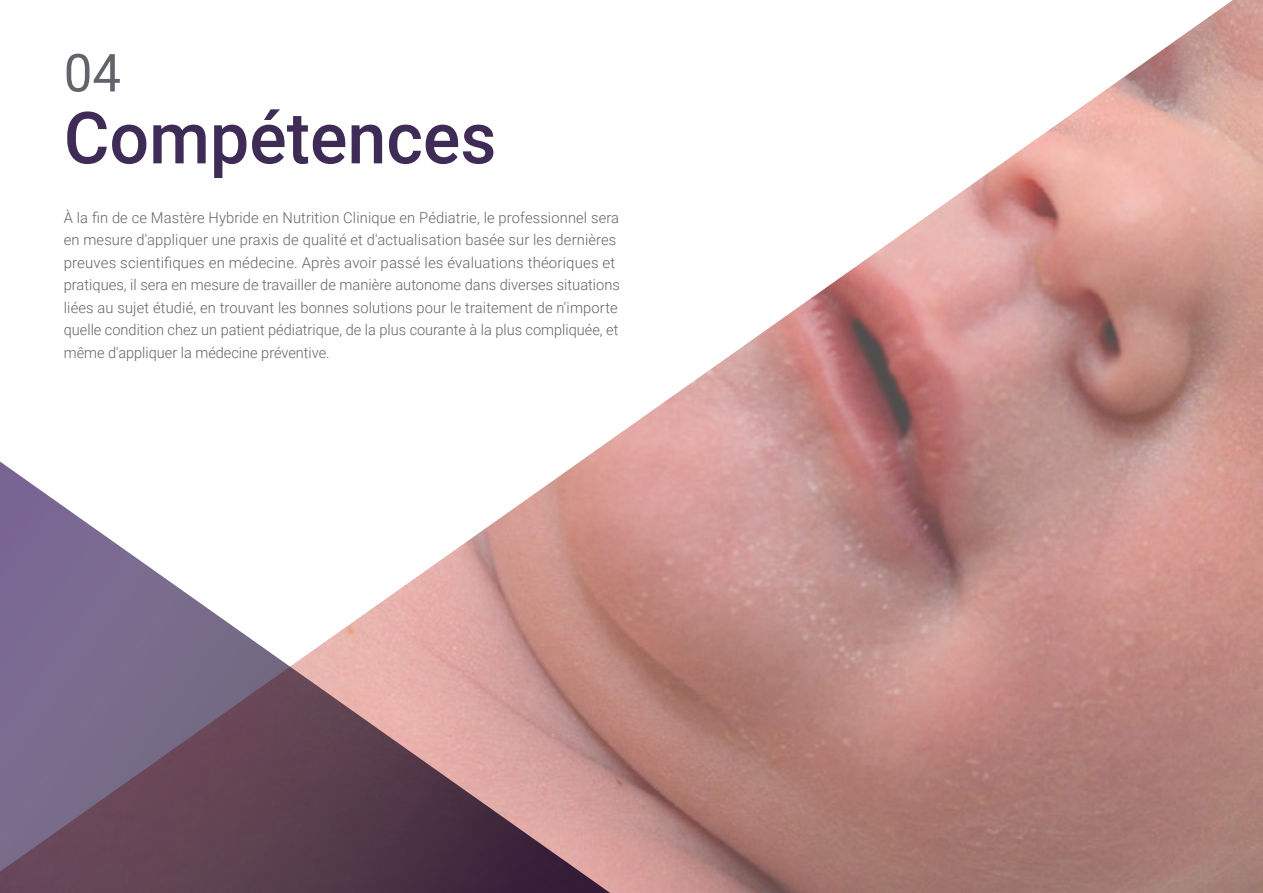
<style>
.page{position:relative;width:1263px;height:893px;background:#fff}
.page>*{position:absolute;margin:0;border:0;box-sizing:border-box;transform-origin:0 0}
.t1{font:500 72px "Roboto";color:#3e2b56}
.t2{font:52.5px "Roboto";color:#61646a}
.t3{font:300 15px/22.5px "Roboto";letter-spacing:.01em;color:#61646a}
</style>
<div class="page">
<img style="left:602px;top:0;width:661px;height:893px">
<svg style="left:0;top:446px;width:640px;height:447px"></svg>
<h2 class="t2" style="left:64px;top:36px;width:59px">04</h2>
<h1 class="t1" style="left:64px;top:87px;width:434px">Compétences</h1>
<p class="t3" style="left:64px;top:206px;width:558px">À la fin de ce Mastère Hybride en Nutrition Clinique en Pédiatrie, le professionnel sera en mesure d'appliquer une praxis de qualité et d'actualisation basée sur les dernières preuves scientifiques en médecine. Après avoir passé les évaluations théoriques et pratiques, il sera en mesure de travailler de manière autonome dans diverses situations liées au sujet étudié, en trouvant les bonnes solutions pour le traitement de n'importe quelle condition chez un patient pédiatrique, de la plus courante à la plus compliquée, et même d'appliquer la médecine préventive.</p>
</div>
